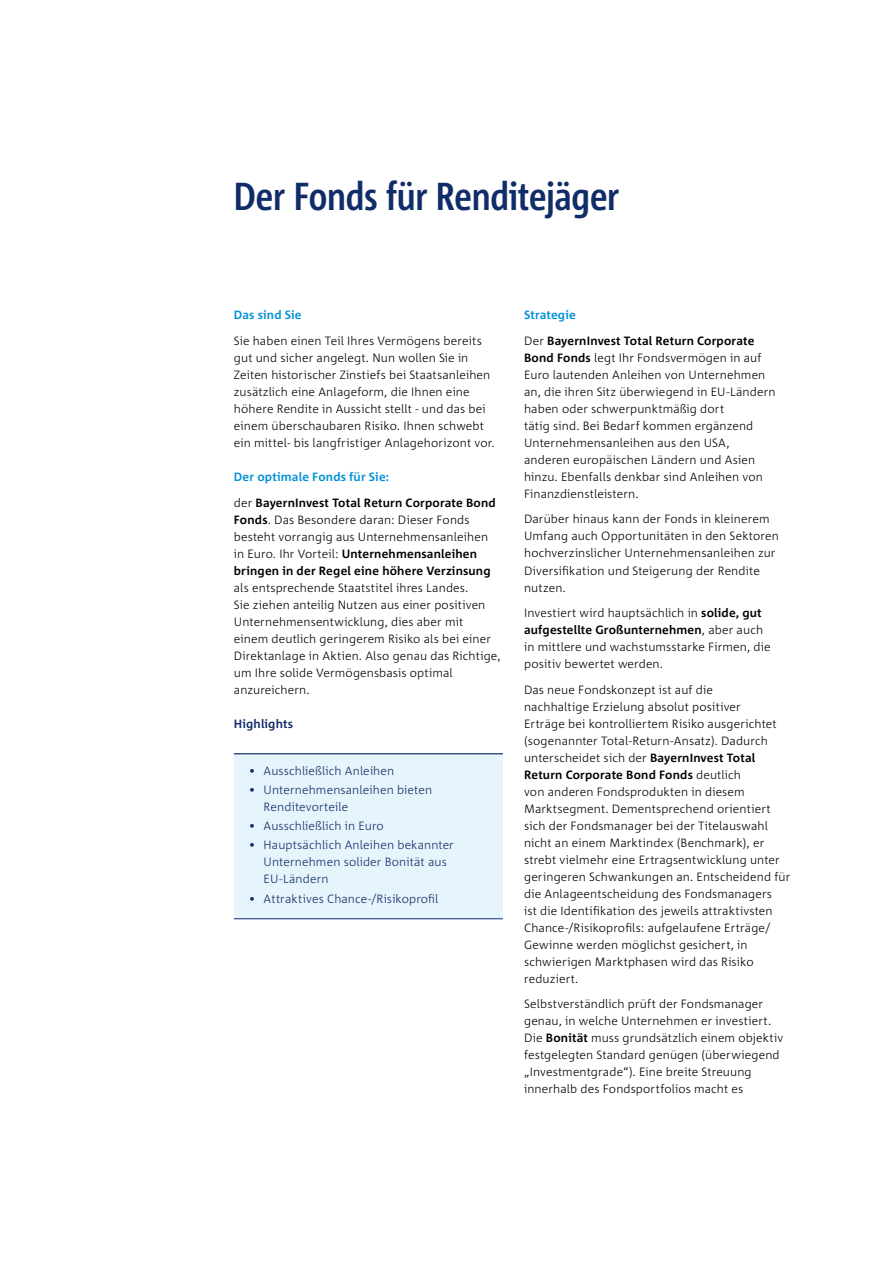
<style>
.page{position:relative;width:893px;height:1263px;background:#fff}
.page>*{position:absolute;margin:0;border:0;box-sizing:border-box;transform-origin:0 0}
.t1{font:700 39px "Corpid Cd";letter-spacing:-.005em;color:#102d69}
.t2{font:300 12px/17px "Corpid";letter-spacing:.01em;color:#000}
.t3{font:300 12px/17px "Corpid";letter-spacing:.01em;color:#102d69}
.t4{font:700 12px/25.5px "Corpid";letter-spacing:.015em;color:#000}
.t5{font:700 12px "Corpid";letter-spacing:.015em;color:#0090d7}
.t6{font:700 12px "Corpid";letter-spacing:.01em;color:#102d69}
.s1{color:#0090d7}
.s2{font-weight:300}
.s3{font-weight:700}
</style>
<div class="page">
<div style="left:234px;top:754px;width:269px;height:165px;background:#e6f4fb"></div>
<hr style="left:234px;top:918px;width:269px;height:1px;background:#102d69">
<hr style="left:234px;top:753px;width:269px;height:1px;background:#102d69">
<h1 class="t1" style="left:234px;top:175px;width:387px">Der Fonds für Renditejäger</h1>
<p class="t5" style="left:234px;top:308px;width:69px">Das sind Sie</p>
<p class="t2" style="left:234px;top:332px;width:262px">Sie haben einen Teil Ihres Vermögens bereits gut und sicher angelegt. Nun wollen Sie in Zeiten historischer Zinstiefs bei Staatsanleihen zusätzlich eine Anlageform, die Ihnen eine höhere Rendite in Aussicht stellt - und das bei einem überschaubaren Risiko. Ihnen schwebt ein mittel- bis langfristiger Anlagehorizont vor.</p>
<p class="t4" style="left:234px;top:464px;width:263px"><span class="s1">Der optimale Fonds für Sie:<br></span><span class="s2">der</span> BayernInvest Total Return Corporate Bond</p>
<p class="t2" style="left:234px;top:511px;width:258px"><span class="s3">Fonds</span>. Das Besondere daran: Dieser Fonds besteht vorrangig aus Unternehmensanleihen in Euro. Ihr Vorteil: <span class="s3">Unternehmensanleihen bringen in der Regel eine höhere Verzinsung</span></p>
<p class="t2" style="left:234px;top:579px;width:268px">als entsprechende Staatstitel ihres Landes.<br>Sie ziehen anteilig Nutzen aus einer positiven Unternehmensentwicklung, dies aber mit<br>einem deutlich geringerem Risiko als bei einer Direktanlage in Aktien. Also genau das Richtige, um Ihre solide Vermögensbasis optimal anzureichern.</p>
<p class="t6" style="left:234px;top:716px;width:61px">Highlights</p>
<p class="t3" style="left:249px;top:762px;width:147px">• Ausschließlich Anleihen</p>
<p class="t3" style="left:264px;top:781px;width:170px;text-indent:-15px">• Unternehmensanleihen bieten<br>Renditevorteile</p>
<p class="t3" style="left:249px;top:817px;width:137px">• Ausschließlich in Euro</p>
<p class="t3" style="left:264px;top:837px;width:192px;text-indent:-15px">• Hauptsächlich Anleihen bekannter<br>Unternehmen solider Bonität aus<br>EU-Ländern</p>
<p class="t3" style="left:249px;top:890px;width:191px">• Attraktives Chance-/Risikoprofil</p>
<p class="t4" style="left:524px;top:302px;width:232px"><span class="s1">Strategie<br></span><span class="s2">Der</span> BayernInvest Total Return Corporate</p>
<p class="t2" style="left:524px;top:349px;width:253px"><span class="s3">Bond Fonds</span> legt Ihr Fondsvermögen in auf Euro lautenden Anleihen von Unternehmen an, die ihren Sitz überwiegend in EU-Ländern haben oder schwerpunktmäßig dort<br>tätig sind. Bei Bedarf kommen ergänzend Unternehmensanleihen aus den USA, anderen europäischen Ländern und Asien hinzu. Ebenfalls denkbar sind Anleihen von Finanzdienstleistern.</p>
<p class="t2" style="left:524px;top:511px;width:256px">Darüber hinaus kann der Fonds in kleinerem Umfang auch Opportunitäten in den Sektoren hochverzinslicher Unternehmensanleihen zur Diversifikation und Steigerung der Rendite nutzen.</p>
<p class="t2" style="left:524px;top:604px;width:248px">Investiert wird hauptsächlich in <span class="s3">solide, gut aufgestellte Großunternehmen</span>, aber auch in mittlere und wachstumsstarke Firmen, die positiv bewertet werden.</p>
<p class="t2" style="left:524px;top:681px;width:268px">Das neue Fondskonzept ist auf die<br>nachhaltige Erzielung absolut positiver<br>Erträge bei kontrolliertem Risiko ausgerichtet (sogenannter Total-Return-Ansatz). Dadurch unterscheidet sich der <span class="s3">BayernInvest Total Return Corporate Bond Fonds</span> deutlich<br>von anderen Fondsprodukten in diesem Marktsegment. Dementsprechend orientiert sich der Fondsmanager bei der Titelauswahl nicht an einem Marktindex (Benchmark), er strebt vielmehr eine Ertragsentwicklung unter geringeren Schwankungen an. Entscheidend für die Anlageentscheidung des Fondsmanagers<br>ist die Identifikation des jeweils attraktivsten Chance-/Risikoprofils: aufgelaufene Erträge/ Gewinne werden möglichst gesichert, in schwierigen Marktphasen wird das Risiko reduziert.</p>
<p class="t2" style="left:524px;top:995px;width:261px">Selbstverständlich prüft der Fondsmanager genau, in welche Unternehmen er investiert.<br>Die <span class="s3">Bonität</span> muss grundsätzlich einem objektiv festgelegten Standard genügen (überwiegend „Investmentgrade“). Eine breite Streuung innerhalb des Fondsportfolios macht es</p>
</div>
